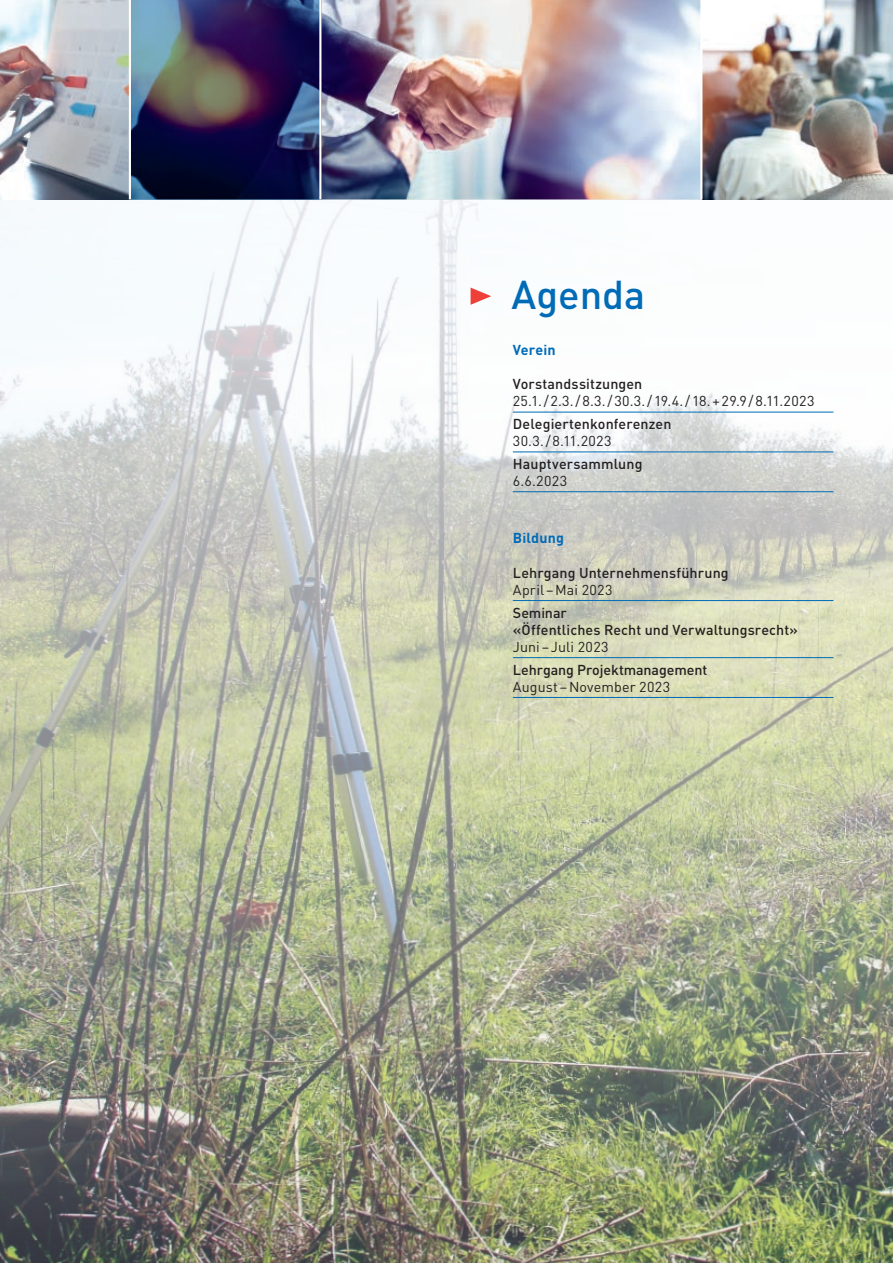
<style>
.page{position:relative;width:893px;height:1263px;background:#fff}
.page>*{position:absolute;margin:0;border:0;box-sizing:border-box;transform-origin:0 0}
.t1{font:500 39.75px "DINOT";color:#006bb6}
.t2{font:500 14.25px/17.2px "DINOT";letter-spacing:.01em;color:#231f20}
.t3{font:14.25px "DINOT";letter-spacing:.015em;color:#231f20}
.t4{font:700 14.25px "DINOT";letter-spacing:.01em;color:#006bb6}
</style>
<div class="page">
<img style="left:0;top:199px;width:893px;height:1064px">
<img style="left:321px;top:0;width:379px;height:199px">
<img style="left:0;top:0;width:129px;height:199px">
<img style="left:702px;top:0;width:191px;height:199px">
<svg style="left:131px;top:0;width:188px;height:199px;background:#323358"></svg>
<hr style="left:513px;top:412px;width:320px;height:1px;background:#006bb6">
<hr style="left:513px;top:452px;width:320px;height:1px;background:#006bb6">
<hr style="left:513px;top:491px;width:320px;height:1px;background:#006bb6">
<hr style="left:513px;top:600px;width:320px;height:1px;background:#006bb6">
<hr style="left:513px;top:657px;width:320px;height:1px;background:#006bb6">
<hr style="left:513px;top:697px;width:320px;height:1px;background:#006bb6">
<svg style="left:471px;top:288px;width:20px;height:17px"></svg>
<h1 class="t1" style="left:512px;top:269px;width:135px">Agenda</h1>
<p class="t4" style="left:513px;top:340px;width:44px">Verein</p>
<p class="t2" style="left:513px;top:375px;width:131px">Vorstandssitzungen</p>
<p class="t3" style="left:513px;top:392px;width:303px">25.1./2.3./8.3./30.3./19.4./18.+29.9/8.11.2023</p>
<p class="t2" style="left:513px;top:415px;width:160px">Delegiertenkonferenzen</p>
<p class="t3" style="left:513px;top:432px;width:100px">30.3./8.11.2023</p>
<p class="t2" style="left:513px;top:455px;width:131px">Hauptversammlung</p>
<p class="t3" style="left:513px;top:472px;width:56px">6.6.2023</p>
<p class="t4" style="left:513px;top:529px;width:53px">Bildung</p>
<p class="t2" style="left:513px;top:564px;width:217px">Lehrgang Unternehmensführung</p>
<p class="t3" style="left:513px;top:581px;width:101px">April–Mai 2023</p>
<p class="t2" style="left:513px;top:603px;width:287px">Seminar<br>«Öffentliches Recht und Verwaltungsrecht»</p>
<p class="t3" style="left:513px;top:638px;width:97px">Juni–Juli 2023</p>
<p class="t2" style="left:513px;top:660px;width:196px">Lehrgang Projektmanagement</p>
<p class="t3" style="left:513px;top:678px;width:159px">August–November 2023</p>
</div>
